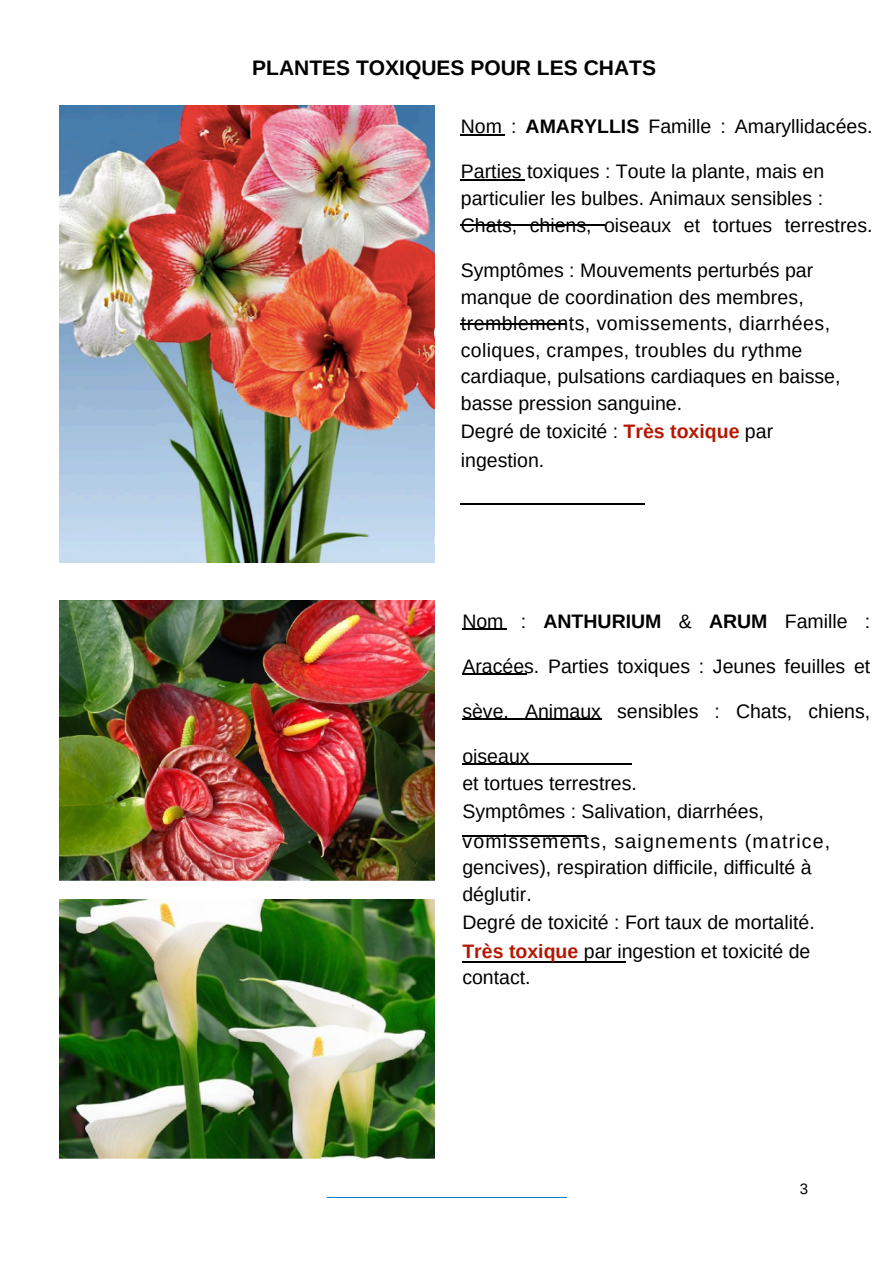
<style>
.page{position:relative;width:894px;height:1264px;background:#fff}
.page>*{position:absolute;margin:0;border:0;box-sizing:border-box;transform-origin:0 0}
.t1{font:700 21px "Arimo";color:#000}
.t2{font:19.5px "Arimo";color:#000}
.t3{font:19.5px "Arimo";letter-spacing:.025em;color:#000}
.t4{font:19.5px "Arimo";letter-spacing:.06em;color:#000}
.t5{font:15px "Arimo";color:#000}
.s1{font-weight:700}
.s2{font-weight:700;color:#b51700}
</style>
<div class="page">
<hr style="left:327px;top:1197px;width:239px;height:1px;background:#0081cb">
<hr style="left:461px;top:134px;width:44px;height:1px;background:#000">
<hr style="left:461px;top:179px;width:63px;height:1px;background:#000">
<hr style="left:461px;top:224px;width:143px;height:1px;background:#000">
<hr style="left:461px;top:323px;width:105px;height:1px;background:#000">
<hr style="left:461px;top:503px;width:183px;height:1px;background:#000">
<hr style="left:462px;top:628px;width:44px;height:1px;background:#000">
<hr style="left:462px;top:673px;width:64px;height:1px;background:#000">
<hr style="left:462px;top:718px;width:139px;height:1px;background:#000">
<hr style="left:462px;top:763px;width:169px;height:1px;background:#000">
<hr style="left:462px;top:835px;width:123px;height:1px;background:#000">
<hr style="left:462px;top:961px;width:163px;height:1px;background:#000">
<img style="left:60px;top:106px;width:374px;height:457px">
<img style="left:60px;top:600px;width:374px;height:280px">
<img style="left:60px;top:899px;width:374px;height:259px">
<p class="t1" style="left:252px;top:56px;width:405px">PLANTES TOXIQUES POUR LES CHATS</p>
<p class="t2" style="left:460px;top:115px;width:413px">Nom : <span class="s1">AMARYLLIS</span> Famille : Amaryllidacées.</p>
<p class="t2" style="left:460px;top:160px;width:365px">Parties toxiques : Toute la plante, mais en</p>
<p class="t2" style="left:460px;top:187px;width:363px">particulier les bulbes. Animaux sensibles :</p>
<p class="t2" style="left:460px;top:214px;width:413px">Chats, chiens, oiseaux et tortues terrestres.</p>
<p class="t2" style="left:460px;top:259px;width:354px">Symptômes : Mouvements perturbés par</p>
<p class="t2" style="left:460px;top:286px;width:344px">manque de coordination des membres,</p>
<p class="t3" style="left:460px;top:312px;width:371px">tremblements, vomissements, diarrhées,</p>
<p class="t2" style="left:460px;top:339px;width:343px">coliques, crampes, troubles du rythme</p>
<p class="t2" style="left:460px;top:365px;width:381px">cardiaque, pulsations cardiaques en baisse,</p>
<p class="t2" style="left:460px;top:392px;width:223px">basse pression sanguine.</p>
<p class="t2" style="left:460px;top:420px;width:314px">Degré de toxicité : <span class="s2">Très toxique</span> par</p>
<p class="t2" style="left:460px;top:449px;width:85px">ingestion.</p>
<p class="t2" style="left:462px;top:610px;width:409px">Nom : <span class="s1">ANTHURIUM</span> &amp; <span class="s1">ARUM</span> Famille :</p>
<p class="t2" style="left:462px;top:655px;width:409px">Aracées. Parties toxiques : Jeunes feuilles et</p>
<p class="t2" style="left:462px;top:700px;width:409px">sève. Animaux sensibles : Chats, chiens,</p>
<p class="t2" style="left:462px;top:745px;width:69px">oiseaux</p>
<p class="t2" style="left:462px;top:772px;width:176px">et tortues terrestres.</p>
<p class="t2" style="left:462px;top:800px;width:303px">Symptômes : Salivation, diarrhées,</p>
<p class="t4" style="left:462px;top:830px;width:369px">vomissements, saignements (matrice,</p>
<p class="t2" style="left:462px;top:855px;width:350px">gencives), respiration difficile, difficulté à</p>
<p class="t2" style="left:462px;top:882px;width:71px">déglutir.</p>
<p class="t2" style="left:462px;top:911px;width:354px">Degré de toxicité : Fort taux de mortalité.</p>
<p class="t2" style="left:462px;top:940px;width:349px"><span class="s2">Très toxique</span> par ingestion et toxicité de</p>
<p class="t2" style="left:462px;top:966px;width:70px">contact.</p>
<p class="t5" style="left:799px;top:1180px;width:10px">3</p>
</div>
